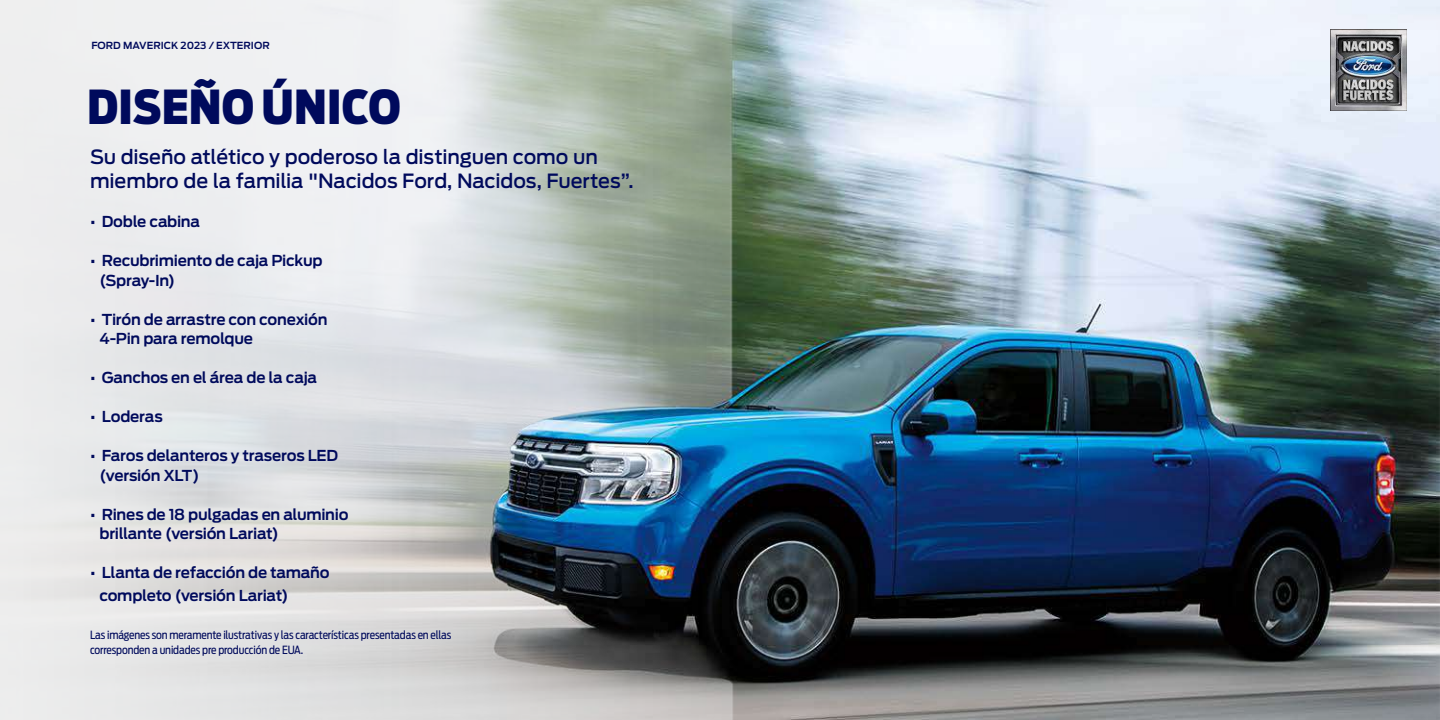
<style>
.page{position:relative;width:1440px;height:720px;background:#fff}
.page>*{position:absolute;margin:0;border:0;box-sizing:border-box;transform-origin:0 0}
.t1{font:900 46.5px "Ford Antenna Cond";color:#000a5c}
.t2{font:500 19.5px/23.2px "Ford Antenna";letter-spacing:-.005em;color:#000a5c}
.t3{font:600 15px/19.5px "Ford Antenna";letter-spacing:-.02em;color:#000a5c}
.t4{font:11.25px/15px "Ford Antenna Cond";letter-spacing:-.01em;color:#000a5c}
.t5{font:600 9.75px "Ford Antenna";color:#000a5c}
</style>
<div class="page">
<img style="left:0;top:0;width:1440px;height:720px">
<img style="left:1330px;top:30px;width:77px;height:81px">
<p class="t5" style="left:92px;top:37px;width:180px">FORD MAVERICK 2023 / EXTERIOR</p>
<h1 class="t1" style="left:87px;top:64px;width:315px">DISEÑO ÚNICO</h1>
<h2 class="t2" style="left:90px;top:144px;width:545px">Su diseño atlético y poderoso la distinguen como un miembro de la familia "Nacidos Ford, Nacidos, Fuertes”.</h2>
<p class="t3" style="left:90px;top:210px;width:112px">• Doble cabina</p>
<p class="t3" style="left:99px;top:249px;width:225px;text-indent:-9px">• Recubrimiento de caja Pickup (Spray-In)</p>
<p class="t3" style="left:99px;top:308px;width:230px;text-indent:-9px">• Tirón de arrastre con conexión<br>4-Pin para remolque</p>
<p class="t3" style="left:90px;top:366px;width:229px">• Ganchos en el área de la caja</p>
<p class="t3" style="left:90px;top:405px;width:74px">• Loderas</p>
<p class="t3" style="left:99px;top:444px;width:240px;text-indent:-9px">• Faros delanteros y traseros LED (versión XLT)</p>
<p class="t3" style="left:99px;top:503px;width:251px;text-indent:-9px">• Rines de 18 pulgadas en aluminio brillante (versión Lariat)</p>
<p class="t3" style="left:99px;top:560px;width:232px;line-height:22.5px;text-indent:-9px">• Llanta de refacción de tamaño completo (versión Lariat)</p>
<p class="t4" style="left:90px;top:626px;width:363px">Las imágenes son meramente ilustrativas y las características presentadas en ellas corresponden a unidades pre producción de EUA.</p>
</div>
